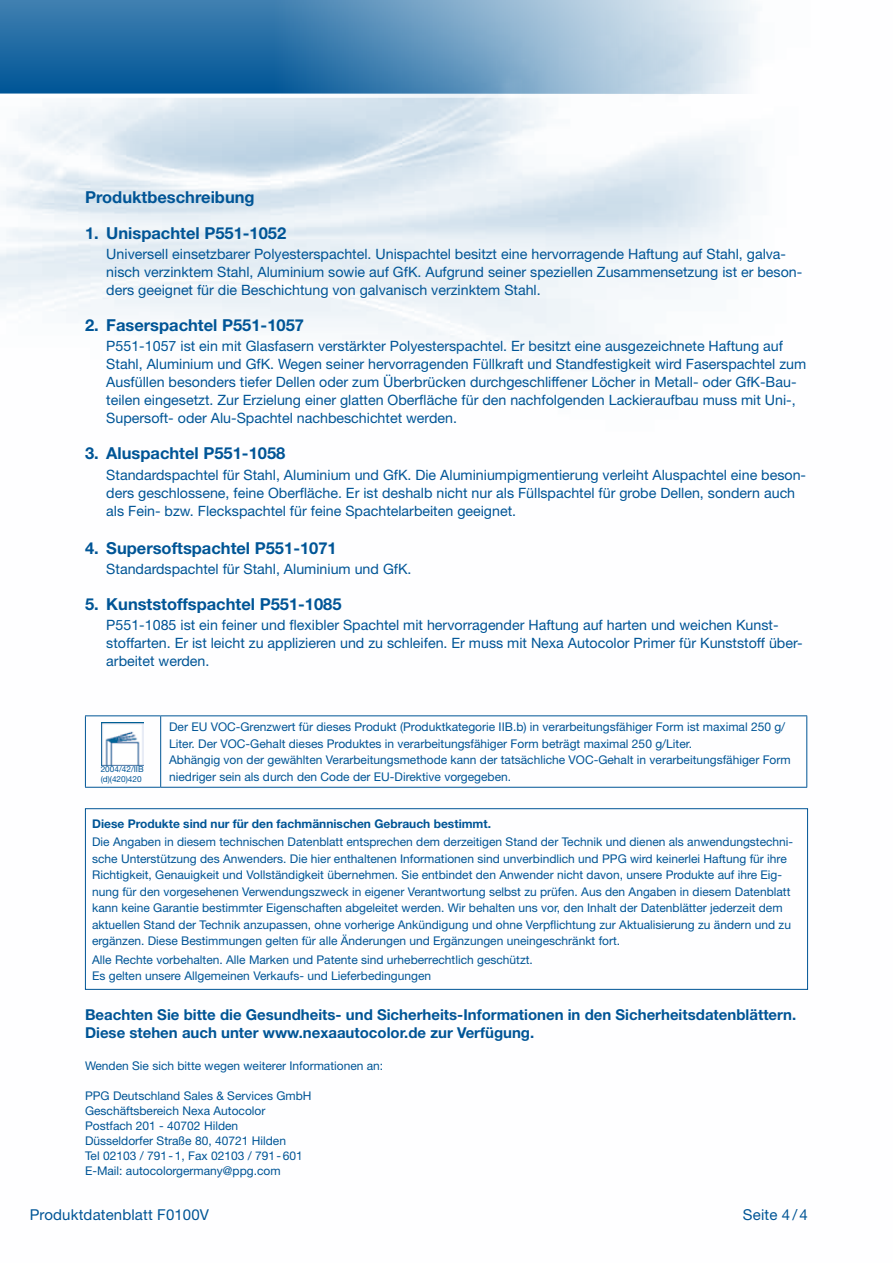
<style>
.page{position:relative;width:893px;height:1263px;background:#fff}
.page>*{position:absolute;margin:0;border:0;box-sizing:border-box;transform-origin:0 0}
.t1{font:700 16.5px "Helvetica Neue LT Std";color:#005596}
.t2{font:700 15px/18px "Helvetica Neue LT Std";color:#005596}
.t3{font:15px "Helvetica Neue LT Std";letter-spacing:.01em;color:#005596}
.t4{font:14.25px/18px "Helvetica Neue LT Std";color:#005596}
.t5{font:12px/16.5px "Helvetica Neue LT Std";color:#005596}
.t6{font:700 12px "Helvetica Neue LT Std";color:#005596}
.t7{font:8.25px/9.9px "Helvetica Neue LT Std";color:#005596}
</style>
<div class="page">
<img style="left:0;top:98px;width:809px;height:892px">
<svg style="left:0;top:0;width:756px;height:94px"></svg>
<hr style="left:85px;top:716px;width:1px;height:71px;background:#005596">
<hr style="left:85px;top:715px;width:76px;height:1px;background:#005596">
<hr style="left:161px;top:715px;width:646px;height:1px;background:#005596">
<hr style="left:160px;top:716px;width:1px;height:71px;background:#005596">
<hr style="left:806px;top:716px;width:1px;height:71px;background:#005596">
<hr style="left:85px;top:787px;width:76px;height:1px;background:#005596">
<hr style="left:161px;top:787px;width:646px;height:1px;background:#005596">
<div style="left:85px;top:808px;width:723px;height:182px;border:1px solid #005596"></div>
<img style="left:101px;top:723px;width:43px;height:42px">
<h1 class="t1" style="left:85px;top:187px;width:171px">Produktbeschreibung</h1>
<h1 class="t1" style="left:85px;top:223px;width:203px">1. Unispachtel P551-1052</h1>
<p class="t4" style="left:106px;top:245px;width:697px;text-indent:-21px">U niversell einsetzbarer Polyesterspachtel. Unispachtel besitzt eine hervorragende Haftung auf Stahl, galva&shy;nisch verzinktem Stahl, Aluminium sowie auf GfK. Aufgrund seiner speziellen Zusammensetzung ist er beson&shy;ders geeignet für die Beschichtung von galvanisch verzinktem Stahl.</p>
<h1 class="t1" style="left:85px;top:315px;width:220px">2. Faserspachtel P551-1057</h1>
<p class="t4" style="left:106px;top:337px;width:701px;text-indent:-21px">P551-1057 ist ein mit Glasfasern verstärkter Polyesterspachtel. Er besitzt eine ausgezeichnete Haftung auf Stahl, Aluminium und GfK. Wegen seiner hervorragenden Füllkraft und Standfestigkeit wird Faserspachtel zum Ausfüllen besonders tiefer Dellen oder zum Überbrücken durchgeschliffener Löcher in Metall- oder GfK-Bau&shy;teilen eingesetzt. Zur Erzielung einer glatten Oberfläche für den nachfolgenden Lackieraufbau muss mit Uni-, Supersoft- oder Alu-Spachtel nachbeschichtet werden.</p>
<h1 class="t1" style="left:85px;top:443px;width:202px">3. Aluspachtel P551-1058</h1>
<p class="t4" style="left:106px;top:465px;width:701px">Standardspachtel für Stahl, Aluminium und GfK. Die Aluminiumpigmentierung verleiht Aluspachtel eine beson&shy;ders geschlossene, feine Oberfläche. Er ist deshalb nicht nur als Füllspachtel für grobe Dellen, sondern auch als Fein- bzw. Fleckspachtel für feine Spachtelarbeiten geeignet.</p>
<h1 class="t1" style="left:85px;top:538px;width:253px">4. Supersoftspachtel P551-1071</h1>
<p class="t4" style="left:106px;top:559px;width:307px">Standardspachtel für Stahl, Aluminium und GfK.</p>
<h1 class="t1" style="left:85px;top:594px;width:258px">5. Kunststoffspachtel P551-1085</h1>
<p class="t4" style="left:106px;top:616px;width:698px;text-indent:-21px">P551-1085 ist ein feiner und flexibler Spachtel mit hervorragender Haftung auf harten und weichen Kunst&shy;stoffarten. Er ist leicht zu applizieren und zu schleifen. Er muss mit Nexa Autocolor Primer für Kunststoff über&shy;arbeitet werden.</p>
<p class="t7" style="left:101px;top:764px;width:44px">2004/42/IIB (d)(420)420</p>
<p class="t5" style="left:169px;top:718px;width:623px">Der EU VOC-Grenzwert für dieses Produkt (Produktkategorie IIB.b) in verarbeitungsfähiger Form ist maximal 250 g/ Liter. Der VOC-Gehalt dieses Produktes in verarbeitungsfähiger Form beträgt maximal 250 g/Liter.<br>Abhängig von der gewählten Verarbeitungsmethode kann der tatsächliche VOC-Gehalt in verarbeitungsfähiger Form niedriger sein als durch den Code der EU -Direktive vorgegeben.</p>
<p class="t6" style="left:92px;top:816px;width:400px">Diese Produkte sind nur für den fachmännischen Gebrauch bestimmt.</p>
<p class="t5" style="left:92px;top:834px;width:703px">Die Angaben in diesem technischen Datenblatt entsprechen dem derzeitigen Stand der Technik und dienen als anwendungstechni&shy;sche Unterstützung des Anwenders. Die hier enthaltenen Informationen sind unverbindlich und PPG</p>
<p class="t5" style="left:92px;top:850px;width:700px;text-indent:538px">wird keinerlei Haftung für ihre Richtigkeit, Genauigkeit und Vollständigkeit übernehmen. Sie entbindet den Anwender nicht davon, unsere Produkte auf ihre Eig&shy;nung für den vorgesehenen Verwendungszweck in eigener Verantwortung selbst zu prüfen. Aus den Angaben in diesem Datenblatt kann keine Garantie bestimmter Eigenschaften abgeleitet werden. Wir behalten uns vor, den Inhalt der Datenblätter jederzeit dem aktuellen Stand der Technik anzupassen, ohne vorherige Ankündigung und ohne Verpflichtung zur Aktualisierung zu ändern und zu ergänzen. Diese Bestimmungen gelten für alle Änderungen und Ergänzungen uneingeschränkt fort.</p>
<p class="t5" style="left:92px;top:951px;width:442px">Alle Rechte vorbehalten. Alle Marken und Patente sind urheberrechtlich geschützt.<br>Es gelten unsere Allgemeinen Verkaufs- und Lieferbedingungen</p>
<p class="t2" style="left:85px;top:1005px;width:713px">Beachten Sie bitte die Gesundheits- und Sicherheits-Informationen in den Sicherheitsdatenblättern.<br>Diese stehen auch unter www.nexaautocolor.de zur Verfügung.</p>
<p class="t5" style="left:85px;top:1057px;width:300px">Wenden Sie sich bitte wegen weiterer Informationen an:</p>
<p class="t5" style="left:85px;top:1087px;width:9px">PPG</p>
<p class="t5" style="left:85px;top:1088px;width:228px;line-height:15px;text-indent:28px">Deutschland Sales &amp; Services GmbH Geschäftsbereich Nexa Autocolor Postfach 201 - 40702 Hilden<br>Düsseldorfer Straße 80, 40721 Hilden<br>Tel 02103 / 791-1, Fax 02103 / 791-601<br>E-Mail: autocolorgermany@ppg.com</p>
<p class="t3" style="left:30px;top:1206px;width:181px">Produktdatenblatt F0100V</p>
<p class="t3" style="left:743px;top:1206px;width:66px">Seite 4 / 4</p>
</div>
